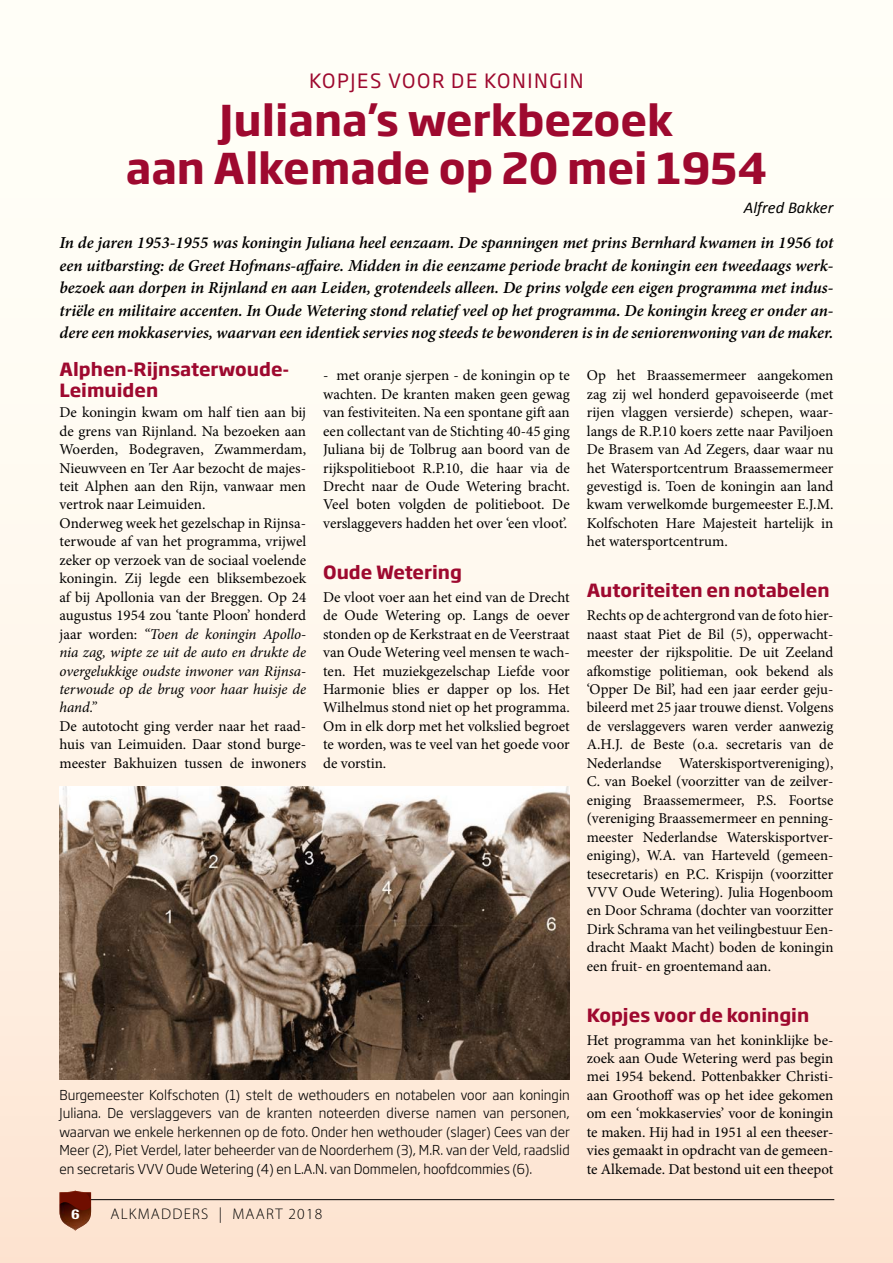
<style>
.page{position:relative;width:893px;height:1263px;background:#fff}
.page>*{position:absolute;margin:0;border:0;box-sizing:border-box;transform-origin:0 0}
.t1{font:700 42px/48px "Soho Gothic Pro";color:#9e092f;text-align:center}
.t2{font:19.5px "Soho Gothic Pro";letter-spacing:.08em;color:#9e092f}
.t3{font:700 18px/21.5px "Soho Gothic Pro";color:#9e092f}
.t4{font:italic 600 16.8px/22.5px "Minion Pro";letter-spacing:-.005em;color:#000;text-align:justify}
.t5{font:italic 16.5px "Calibri";color:#000}
.t6{font:300 15.45px "Myriad Pro";letter-spacing:.08em;color:#000}
.t7{font:15px/18.5px "Minion Pro";color:#000;text-align:justify}
.t8{font:500 14.7px "Imago";color:#fff}
.t9{font:300 13.5px/18.5px "Soho Gothic Pro";color:#000;text-align:justify}
.s1{font-style:italic}
</style>
<div class="page">
<div style="left:0;top:0;width:893px;height:1263px;background:linear-gradient(to bottom,#fffffd,#fde7d6)"></div>
<hr style="left:73px;top:1199px;width:761px;height:1px;background:#000">
<svg style="left:60px;top:1191px;width:31px;height:11px"></svg>
<img style="left:60px;top:1202px;width:31px;height:28px">
<img style="left:60px;top:787px;width:510px;height:292px">
<h2 class="t2" style="left:309px;top:66px;width:276px">KOPJES VOOR DE KONINGIN</h2>
<h1 class="t1" style="left:126px;top:94px;width:643px">Juliana’s werkbezoek<br>aan Alkemade op 20 mei 1954</h1>
<p class="t5" style="left:744px;top:197px;width:91px">Alfred Bakker</p>
<p class="t4" style="left:60px;top:231px;width:775px">In de jaren 1953-1955 was koningin Juliana heel eenzaam. De spanningen met prins Bernhard kwamen in 1956 tot een uitbarsting: de Greet Hofmans-affaire. Midden in die eenzame periode bracht de koningin een tweedaags werk&shy;bezoek aan dorpen in Rijnland en aan Leiden, grotendeels alleen. De prins volgde een eigen programma met indus&shy;triële en militaire accenten. In Oude Wetering stond relatief veel op het programma. De koningin kreeg er onder an&shy;dere een mokkaservies, waarvan een identiek servies nog steeds te bewonderen is in de seniorenwoning van de maker.</p>
<p class="t3" style="left:60px;top:357px;width:231px">Alphen-Rijnsaterwoude-<br>Leimuiden</p>
<p class="t7" style="left:60px;top:403px;width:248px;text-align:left">De koningin kwam om half tien aan bij de grens van Rijnland. Na bezoeken aan Woerden, Bodegraven, Zwammerdam, Nieuwveen en Ter Aar bezocht de majes&shy;teit Alphen aan den Rijn, vanwaar men vertrok naar Leimuiden.<br>Onderweg week het gezelschap in Rijnsa&shy;terwoude af van het programma, vrijwel zeker op verzoek van de sociaal voelende koningin. Zij legde een bliksembezoek af bij Apollonia van der Breggen. Op 24 augustus 1954 zou ‘tante Ploon’ honderd jaar worden: <span class="s1">“Toen de koningin Apollo&shy;nia zag, wipte ze uit de auto en drukte de overgelukkige oudste inwoner van Rijnsa&shy;terwoude op de brug voor haar huisje de hand.”</span></p>
<p class="t7" style="left:60px;top:717px;width:248px">De autotocht ging verder naar het raad&shy;huis van Leimuiden. Daar stond burge&shy;meester Bakhuizen tussen de inwoners</p>
<p class="t7" style="left:323px;top:366px;width:248px">- met oranje sjerpen - de koningin op te wachten. De kranten maken geen gewag van festiviteiten. Na een spontane gift aan een collectant van de Stichting 40-45 ging Juliana bij de Tolbrug aan boord van de rijkspolitieboot R.P.10, die haar via de Drecht naar de Oude Wetering bracht.<br>Veel boten volgden de politieboot. De verslaggevers hadden het over ‘een vloot’.</p>
<p class="t3" style="left:323px;top:560px;width:140px">Oude Wetering</p>
<p class="t7" style="left:323px;top:588px;width:248px">De vloot voer aan het eind van de Drecht de Oude Wetering op. Langs de oever stonden op de Kerkstraat en de Veerstraat van Oude Wetering veel mensen te wach&shy;ten. Het muziekgezelschap Liefde voor Harmonie blies er dapper op los. Het Wilhelmus stond niet op het programma.<br>Om in elk dorp met het volkslied begroet te worden, was te veel van het goede voor de vorstin.</p>
<p class="t7" style="left:587px;top:366px;width:248px">Op het Braassemermeer aangekomen zag zij wel honderd gepavoiseerde (met rijen vlaggen versierde) schepen, waar&shy;langs de R.P.10 koers zette naar Paviljoen De Brasem van Ad Zegers, daar waar nu het Watersportcentrum Braassemermeer gevestigd is. Toen de koningin aan land kwam verwelkomde burgemeester E.J.M.<br>Kolfschoten Hare Majesteit hartelijk in het watersportcentrum.</p>
<p class="t3" style="left:587px;top:579px;width:244px">Autoriteiten en notabelen</p>
<p class="t7" style="left:587px;top:606px;width:248px">Rechts op de achtergrond van de foto hier&shy;naast staat Piet de Bil (5), opperwacht&shy;meester der rijkspolitie. De uit Zeeland afkomstige politieman, ook bekend als ‘Opper De Bil’, had een jaar eerder geju&shy;bileerd met 25 jaar trouwe dienst. Volgens de verslaggevers waren verder aanwezig A.H.J. de Beste (o.a. secretaris van de Nederlandse Waterskisportvereniging), C. van Boekel (voorzitter van de zeilver&shy;eniging Braassemermeer, P.S. Foortse (vereniging Braassemermeer en penning&shy;meester Nederlandse Waterskisportver&shy;eniging), W.A. van Harteveld (gemeen&shy;tesecretaris) en P.C. Krispijn (voorzitter VVV Oude Wetering). Julia Hogenboom en Door Schrama (dochter van voorzitter Dirk Schrama van het veilingbestuur Een&shy;dracht Maakt Macht) boden de koningin een fruit- en groentemand aan.</p>
<p class="t3" style="left:587px;top:1003px;width:224px">Kopjes voor de koningin</p>
<p class="t7" style="left:587px;top:1030px;width:248px">Het programma van het koninklijke be&shy;zoek aan Oude Wetering werd pas begin mei 1954 bekend. Pottenbakker Christi&shy;aan Groothoff was op het idee gekomen om een ‘mokkaservies’ voor de koningin te maken. Hij had in 1951 al een theeser&shy;vies gemaakt in opdracht van de gemeen&shy;te Alkemade. Dat bestond uit een theepot</p>
<p class="t9" style="left:60px;top:1085px;width:512px">Burgemeester Kolfschoten (1) stelt de wethouders en notabelen voor aan koningin Juliana. De verslaggevers van de kranten noteerden diverse namen van personen, waarvan we enkele herkennen op de foto. Onder hen wethouder (slager) Cees van der Meer (2), Piet Verdel, later beheerder van de Noorderhem (3), M.R. van der Veld, raadslid en secretaris VVV Oude Wetering (4) en L.A.N. van Dommelen, hoofdcommies (6).</p>
<p class="t8" style="left:71px;top:1205px;width:10px">6</p>
<p class="t6" style="left:111px;top:1205px;width:213px">ALKMADDERS | MAART 2018</p>
</div>
